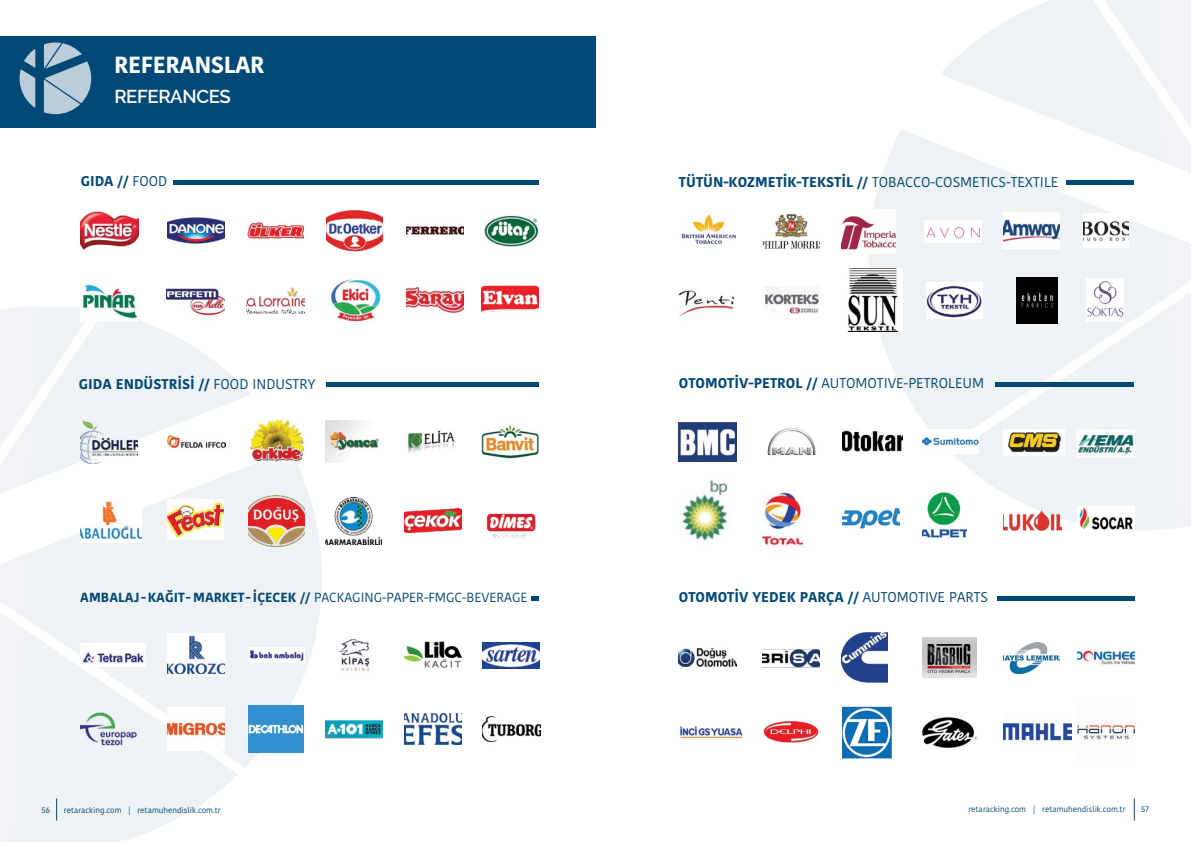
<style>
.page{position:relative;width:1191px;height:842px;background:#fff}
.page>*{position:absolute;margin:0;border:0;box-sizing:border-box;transform-origin:0 0}
.t1{font:700 23.3px "Kohinoor Bangla";letter-spacing:-.02em;color:#fff}
.t2{font:600 18.6px "Raleway";letter-spacing:-.02em;color:#fff}
.t3{font:14.1px "Kohinoor Bangla";color:#004876}
.t4{font:700 14.1px "Kohinoor Bangla";color:#004876}
.t5{font:700 13.2px "Kohinoor Bangla";color:#004876}
.t6{font:8.4px "Kohinoor Bangla";color:#004876}
.t7{font:8px "Kohinoor Bangla";color:#004876}
.s1{font-weight:400}
.s2{font-weight:700}
</style>
<div class="page">
<svg style="left:1133px;top:798px;width:1px;height:22px"></svg>
<svg style="left:869px;top:129px;width:322px;height:312px"></svg>
<svg style="left:940px;top:0;width:251px;height:179px"></svg>
<svg style="left:952px;top:282px;width:239px;height:248px"></svg>
<svg style="left:0;top:306px;width:80px;height:5px"></svg>
<svg style="left:0;top:463px;width:322px;height:304px"></svg>
<svg style="left:0;top:311px;width:251px;height:188px"></svg>
<svg style="left:0;top:603px;width:238px;height:239px"></svg>
<div style="left:0;top:37px;width:595px;height:91px;background:#004876"></div>
<svg style="left:20px;top:49px;width:15px;height:59px"></svg>
<svg style="left:44px;top:43px;width:47px;height:71px"></svg>
<div style="left:173px;top:180px;width:366px;height:5px;background:#004876"></div>
<div style="left:1066px;top:180px;width:68px;height:5px;background:#004876"></div>
<div style="left:995px;top:382px;width:139px;height:5px;background:#004876"></div>
<div style="left:997px;top:596px;width:137px;height:5px;background:#004876"></div>
<hr style="left:326px;top:383px;width:213px;height:4px;background:#004876">
<svg style="left:531px;top:596px;width:8px;height:4px"></svg>
<img style="left:247px;top:222px;width:57px;height:18px">
<img style="left:167px;top:217px;width:58px;height:27px">
<img style="left:407px;top:286px;width:57px;height:28px">
<img style="left:330px;top:279px;width:51px;height:43px">
<img style="left:484px;top:215px;width:55px;height:32px">
<img style="left:326px;top:210px;width:57px;height:42px">
<img style="left:81px;top:284px;width:56px;height:38px">
<img style="left:166px;top:287px;width:58px;height:35px">
<img style="left:406px;top:226px;width:57px;height:9px">
<img style="left:482px;top:285px;width:56px;height:28px">
<img style="left:246px;top:287px;width:58px;height:27px">
<img style="left:81px;top:211px;width:57px;height:39px">
<img style="left:248px;top:420px;width:57px;height:43px">
<img style="left:81px;top:500px;width:60px;height:42px">
<img style="left:167px;top:500px;width:56px;height:40px">
<img style="left:248px;top:495px;width:56px;height:51px">
<img style="left:326px;top:498px;width:56px;height:46px">
<img style="left:81px;top:420px;width:56px;height:43px">
<img style="left:405px;top:509px;width:56px;height:24px">
<img style="left:326px;top:720px;width:56px;height:19px">
<img style="left:167px;top:707px;width:58px;height:44px">
<img style="left:248px;top:706px;width:55px;height:47px">
<img style="left:248px;top:647px;width:56px;height:16px">
<img style="left:167px;top:634px;width:58px;height:42px">
<img style="left:405px;top:641px;width:58px;height:27px">
<img style="left:81px;top:644px;width:65px;height:22px">
<img style="left:482px;top:642px;width:57px;height:26px">
<img style="left:81px;top:711px;width:57px;height:36px">
<img style="left:405px;top:713px;width:56px;height:32px">
<img style="left:482px;top:716px;width:58px;height:27px">
<img style="left:924px;top:221px;width:57px;height:21px">
<img style="left:1003px;top:213px;width:56px;height:35px">
<img style="left:1076px;top:429px;width:58px;height:28px">
<img style="left:679px;top:290px;width:56px;height:27px">
<img style="left:1083px;top:214px;width:45px;height:34px">
<img style="left:1016px;top:277px;width:41px;height:46px">
<img style="left:681px;top:214px;width:55px;height:31px">
<img style="left:762px;top:214px;width:57px;height:34px">
<img style="left:1086px;top:279px;width:37px;height:43px">
<img style="left:926px;top:282px;width:56px;height:36px">
<img style="left:842px;top:428px;width:60px;height:24px">
<img style="left:762px;top:649px;width:57px;height:19px">
<img style="left:1003px;top:430px;width:61px;height:26px">
<img style="left:922px;top:429px;width:56px;height:25px">
<img style="left:763px;top:721px;width:56px;height:22px">
<img style="left:841px;top:632px;width:47px;height:51px">
<img style="left:922px;top:491px;width:45px;height:47px">
<img style="left:762px;top:492px;width:40px;height:55px">
<img style="left:681px;top:479px;width:47px;height:62px">
<img style="left:842px;top:508px;width:57px;height:21px">
<img style="left:1003px;top:508px;width:59px;height:23px">
<img style="left:922px;top:717px;width:56px;height:32px">
<img style="left:407px;top:430px;width:49px;height:23px">
<img style="left:481px;top:424px;width:58px;height:35px">
<img style="left:167px;top:432px;width:58px;height:20px">
<img style="left:326px;top:420px;width:53px;height:43px">
<img style="left:847px;top:269px;width:55px;height:63px">
<img style="left:486px;top:513px;width:50px;height:25px">
<img style="left:339px;top:639px;width:31px;height:33px">
<img style="left:764px;top:286px;width:55px;height:28px">
<img style="left:767px;top:428px;width:49px;height:27px">
<img style="left:1003px;top:642px;width:57px;height:31px">
<img style="left:679px;top:648px;width:57px;height:20px">
<img style="left:679px;top:726px;width:64px;height:13px">
<img style="left:1077px;top:506px;width:57px;height:24px">
<img style="left:842px;top:706px;width:51px;height:53px">
<img style="left:1077px;top:650px;width:57px;height:15px">
<img style="left:922px;top:637px;width:54px;height:41px">
<img style="left:1077px;top:724px;width:57px;height:16px">
<img style="left:1003px;top:722px;width:68px;height:19px">
<img style="left:841px;top:210px;width:54px;height:43px">
<img style="left:679px;top:423px;width:57px;height:39px">
<h1 class="t1" style="left:114px;top:45px;width:152px">REFERANSLAR</h1>
<h2 class="t2" style="left:114px;top:86px;width:118px">REFERANCES</h2>
<p class="t4" style="left:81px;top:168px;width:88px">GIDA // <span class="s1">FOOD</span></p>
<p class="t3" style="left:679px;top:171px;width:381px"><span class="s2">TÜTÜN-KOZMETİK-TEKSTİL //</span> TOBACCO-COSMETICS-TEXTILE</p>
<p class="t4" style="left:79px;top:371px;width:238px">GIDA ENDÜSTRİSİ // <span class="s1">FOOD INDUSTRY</span></p>
<p class="t5" style="left:80px;top:586px;width:448px">AMBALAJ-KAĞIT- MARKET- İÇECEK // <span class="s1">PACKAGING-PAPER-FMGC-BEVERAGE</span></p>
<p class="t3" style="left:679px;top:372px;width:307px"><span class="s2">OTOMOTİV-PETROL //</span> AUTOMOTIVE-PETROLEUM</p>
<p class="t4" style="left:679px;top:585px;width:310px">OTOMOTİV YEDEK PARÇA // <span class="s1">AUTOMOTIVE PARTS</span></p>
<p class="t6" style="left:42px;top:804px;width:10px">56</p>
<p class="t7" style="left:64px;top:804px;width:159px">retaracking.com | retamuhendislik.com.tr</p>
<p class="t7" style="left:968px;top:803px;width:159px">retaracking.com | retamuhendislik.com.tr</p>
<p class="t6" style="left:1141px;top:802px;width:9px">57</p>
</div>
